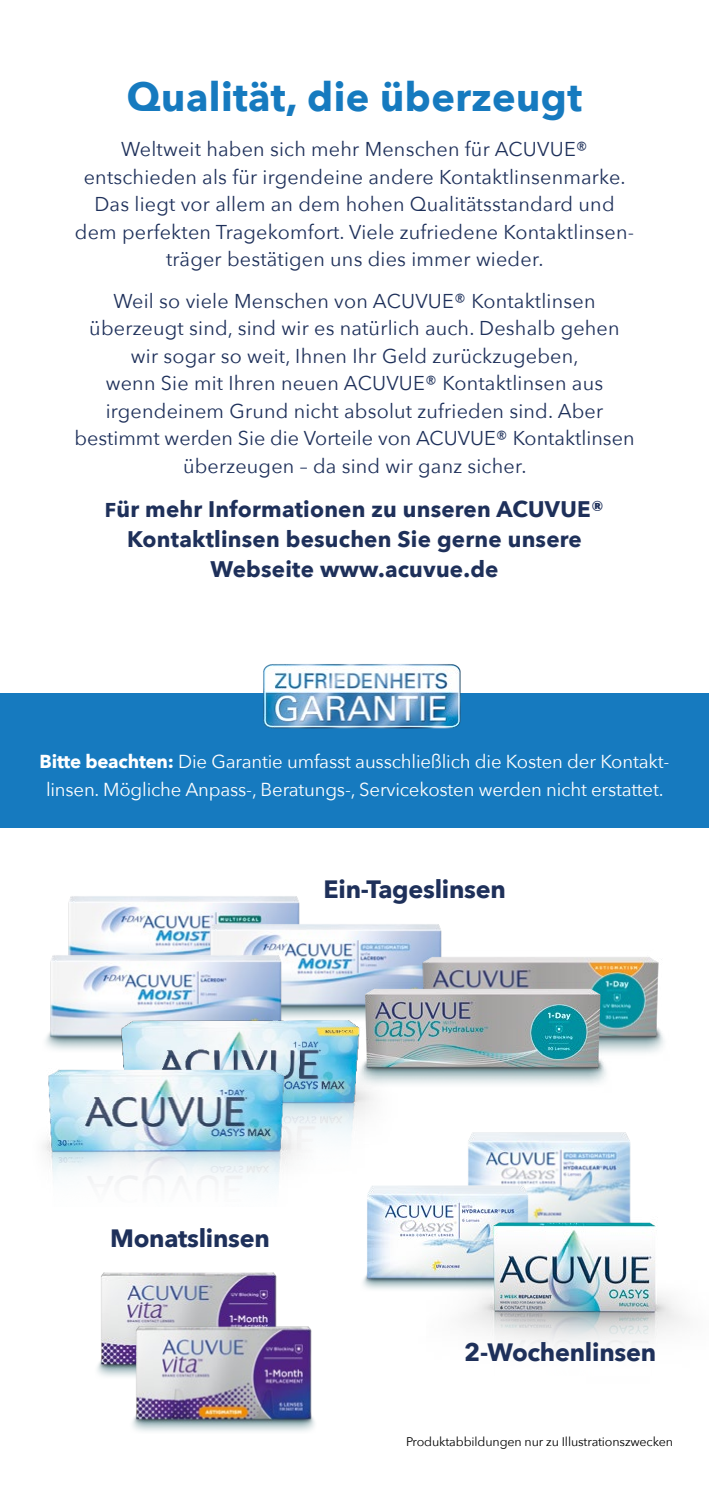
<style>
.page{position:relative;width:709px;height:1489px;background:#fff}
.page>*{position:absolute;margin:0;border:0;box-sizing:border-box;transform-origin:0 0}
.t1{font:700 40px "Avenir Next";letter-spacing:.01em;color:#167abf}
.t2{font:700 25px "Avenir Next";letter-spacing:-.01em;color:#1e305a}
.t3{font:700 22.5px/30px "Avenir Next";letter-spacing:.01em;color:#1e305a;text-align:center}
.t4{font:20px/27.5px "Avenir Next";letter-spacing:.01em;color:#1e305a;text-align:center}
.t5{font:18.75px/27.5px "Avenir Next";letter-spacing:-.01em;color:#fff;text-align:center}
.t6{font:12.5px "Avenir Next";letter-spacing:-.01em;color:#000}
.s1{font-size:20px}
.s2{font-weight:700}
</style>
<div class="page">
<img style="left:68px;top:896px;width:232px;height:53px">
<div style="left:0;top:693px;width:709px;height:134px;background:#167abf"></div>
<img style="left:263px;top:664px;width:198px;height:65px">
<img style="left:189px;top:918px;width:253px;height:62px">
<img style="left:45px;top:949px;width:264px;height:101px">
<img style="left:367px;top:949px;width:295px;height:31px">
<img style="left:308px;top:980px;width:356px;height:104px">
<img style="left:97px;top:1272px;width:180px;height:100px">
<img style="left:98px;top:1279px;width:217px;height:153px">
<img style="left:468px;top:1132px;width:163px;height:78px">
<img style="left:363px;top:1178px;width:183px;height:111px">
<img style="left:418px;top:1210px;width:267px;height:138px">
<img style="left:99px;top:1016px;width:298px;height:121px">
<img style="left:43px;top:1063px;width:279px;height:122px">
<h1 class="t1" style="left:127px;top:62px;width:456px">Qualität, die überzeugt</h1>
<p class="t4" style="left:75px;top:134px;width:560px">Weltweit haben sich mehr Menschen für ACUVUE® entschieden als für irgendeine andere Kontaktlinsenmarke.<br>Das liegt vor allem an dem hohen Qualitätsstandard und dem perfekten Tragekomfort. Viele zufriedene Kontaktlinsen&shy;träger bestätigen uns dies immer wieder.</p>
<p class="t4" style="left:74px;top:286px;width:561px">Weil so viele Menschen von ACUVUE® Kontaktlinsen überzeugt sind, sind wir es natürlich auch. Deshalb gehen wir sogar so weit, Ihnen Ihr Geld zurückzugeben,<br>wenn Sie mit Ihren neuen ACUVUE® Kontaktlinsen aus irgendeinem Grund nicht absolut zufrieden sind. Aber bestimmt werden Sie die Vorteile von ACUVUE® Kontaktlinsen überzeugen – da sind wir ganz sicher.</p>
<p class="t3" style="left:105px;top:494px;width:501px"><span class="s1">F</span>ür mehr Informationen zu unseren ACUVUE®<br>Kontaktlinsen besuchen Sie gerne unsere<br>Webseite www.acuvue.de</p>
<p class="t5" style="left:40px;top:747px;width:631px"><span class="s2">Bitte beachten:</span> Die Garantie umfasst ausschließlich die Kosten der Kontakt&shy;linsen. Mögliche Anpass-, Beratungs-, Servicekosten werden nicht erstattet.</p>
<p class="t2" style="left:323px;top:867px;width:184px">Ein-Tageslinsen</p>
<p class="t2" style="left:110px;top:1216px;width:161px">Monatslinsen</p>
<p class="t2" style="left:464px;top:1330px;width:193px">2-Wochenlinsen</p>
<p class="t6" style="left:406px;top:1431px;width:268px">Produktabbildungen nur zu Illustrationszwecken</p>
</div>
